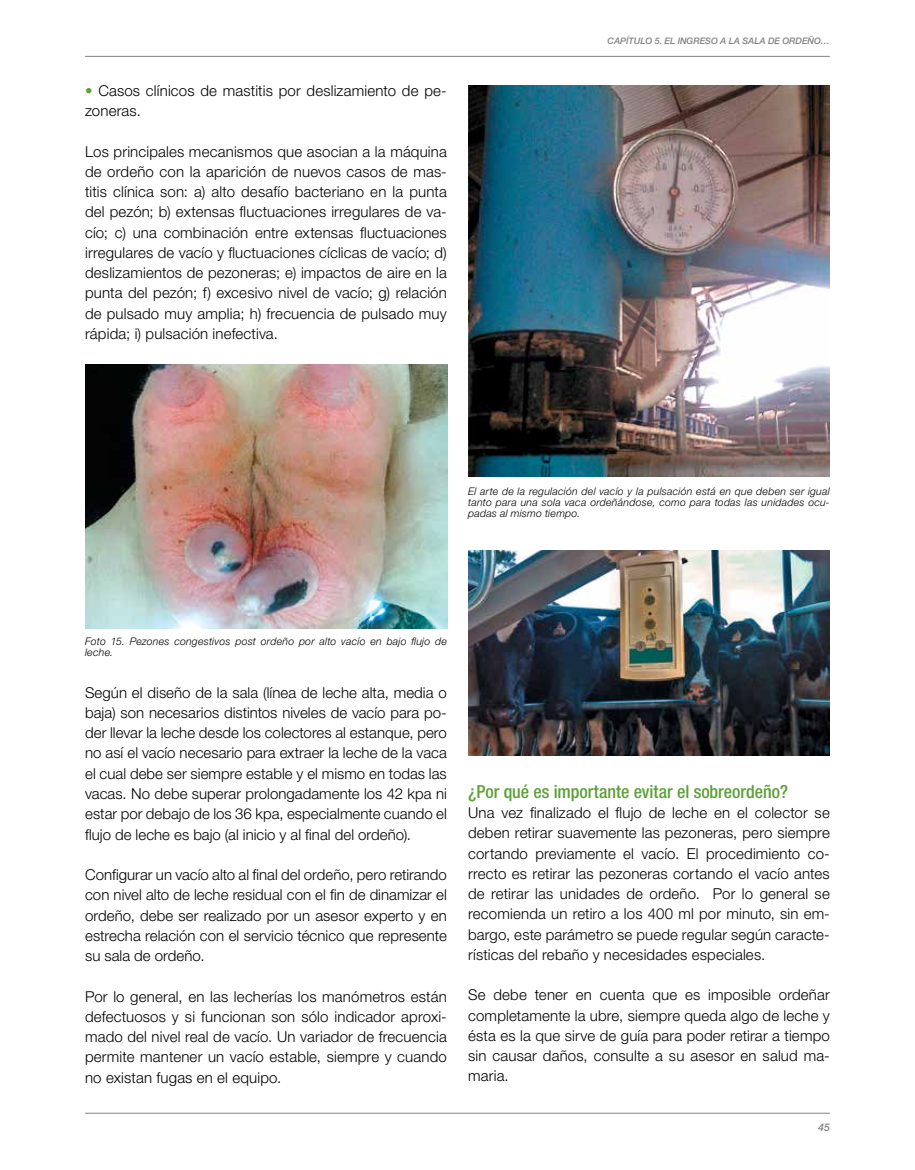
<style>
.page{position:relative;width:915px;height:1170px;background:#fff}
.page>*{position:absolute;margin:0;border:0;box-sizing:border-box;transform-origin:0 0}
.t1{font:500 condensed 18px "Helvetica Neue LT Std";letter-spacing:-.005em;color:#5ca038}
.t2{font:300 15px/20.2px "Helvetica Neue LT Std";letter-spacing:.01em;color:#000;text-align:justify}
.t3{font:italic 300 10.5px/11.2px "Helvetica Neue LT Std";letter-spacing:.025em;color:#000}
.t4{font:italic 500 10.5px "Helvetica Neue LT Std";color:#808285}
.t5{font:italic 500 9px "Helvetica Neue LT Std";letter-spacing:-.005em;color:#808285}
.s1{color:#5ca038}
</style>
<div class="page">
<hr style="left:85px;top:56px;width:744px;height:1px;background:#808285">
<hr style="left:85px;top:1112px;width:744px;height:1px;background:#808285">
<img style="left:468px;top:85px;width:361px;height:391px">
<img style="left:468px;top:550px;width:361px;height:205px">
<img style="left:85px;top:364px;width:362px;height:264px">
<p class="t2" style="left:85px;top:80px;width:363px"><span class="s1">•</span> Casos clínicos de mastitis por deslizamiento de pe&shy;zoneras.</p>
<p class="t2" style="left:85px;top:141px;width:363px">Los principales mecanismos que asocian a la máquina de ordeño con la aparición de nuevos casos de mas&shy;titis clínica son: a) alto desafío bacteriano en la punta del pezón; b) extensas fluctuaciones irregulares de va&shy;cío; c) una combinación entre extensas fluctuaciones irregulares de vacío y fluctuaciones cíclicas de vacío; d) deslizamientos de pezoneras; e) impactos de aire en la punta del pezón; f) excesivo nivel de vacío; g) relación de pulsado muy amplia; h) frecuencia de pulsado muy rápida; i) pulsación inefectiva.</p>
<p class="t5" style="left:607px;top:35px;width:224px">CAPÍTULO 5. EL INGRESO A LA SALA DE ORDEÑO…</p>
<p class="t3" style="left:468px;top:485px;width:363px;text-align:justify">El arte de la regulación del vacío y la pulsación está en que deben ser igual tanto para una sola vaca ordeñándose, como para todas las unidades ocu&shy;padas al mismo tiempo.</p>
<p class="t3" style="left:85px;top:635px;width:363px">Foto 15. Pezones congestivos post ordeño por alto vacío en bajo flujo de leche.</p>
<p class="t2" style="left:85px;top:681px;width:363px">Según el diseño de la sala (línea de leche alta, media o baja) son necesarios distintos niveles de vacío para po&shy;der llevar la leche desde los colectores al estanque, pero no así el vacío necesario para extraer la leche de la vaca el cual debe ser siempre estable y el mismo en todas las vacas. No debe superar prolongadamente los 42 kpa ni estar por debajo de los 36 kpa, especialmente cuando el flujo de leche es bajo (al inicio y al final del ordeño).</p>
<p class="t2" style="left:85px;top:864px;width:363px">Configurar un vacío alto al final del ordeño, pero retirando con nivel alto de leche residual con el fin de dinamizar el ordeño, debe ser realizado por un asesor experto y en estrecha relación con el servicio técnico que represente su sala de ordeño.</p>
<p class="t2" style="left:85px;top:985px;width:363px">Por lo general, en las lecherías los manómetros están defectuosos y si funcionan son sólo indicador aproxi&shy;mado del nivel real de vacío. Un variador de frecuencia permite mantener un vacío estable, siempre y cuando no existan fugas en el equipo.</p>
<p class="t1" style="left:468px;top:780px;width:321px">¿Por qué es importante evitar el sobreordeño?</p>
<p class="t2" style="left:468px;top:802px;width:363px">Una vez finalizado el flujo de leche en el colector se deben retirar suavemente las pezoneras, pero siempre cortando previamente el vacío. El procedimiento co&shy;rrecto es retirar las pezoneras cortando el vacío antes de retirar las unidades de ordeño. Por lo general se recomienda un retiro a los 400 ml por minuto, sin em&shy;bargo, este parámetro se puede regular según caracte&shy;rísticas del rebaño y necesidades especiales.</p>
<p class="t2" style="left:468px;top:984px;width:363px">Se debe tener en cuenta que es imposible ordeñar completamente la ubre, siempre queda algo de leche y ésta es la que sirve de guía para poder retirar a tiempo sin causar daños, consulte a su asesor en salud ma&shy;maria.</p>
<p class="t4" style="left:818px;top:1121px;width:13px">45</p>
</div>
